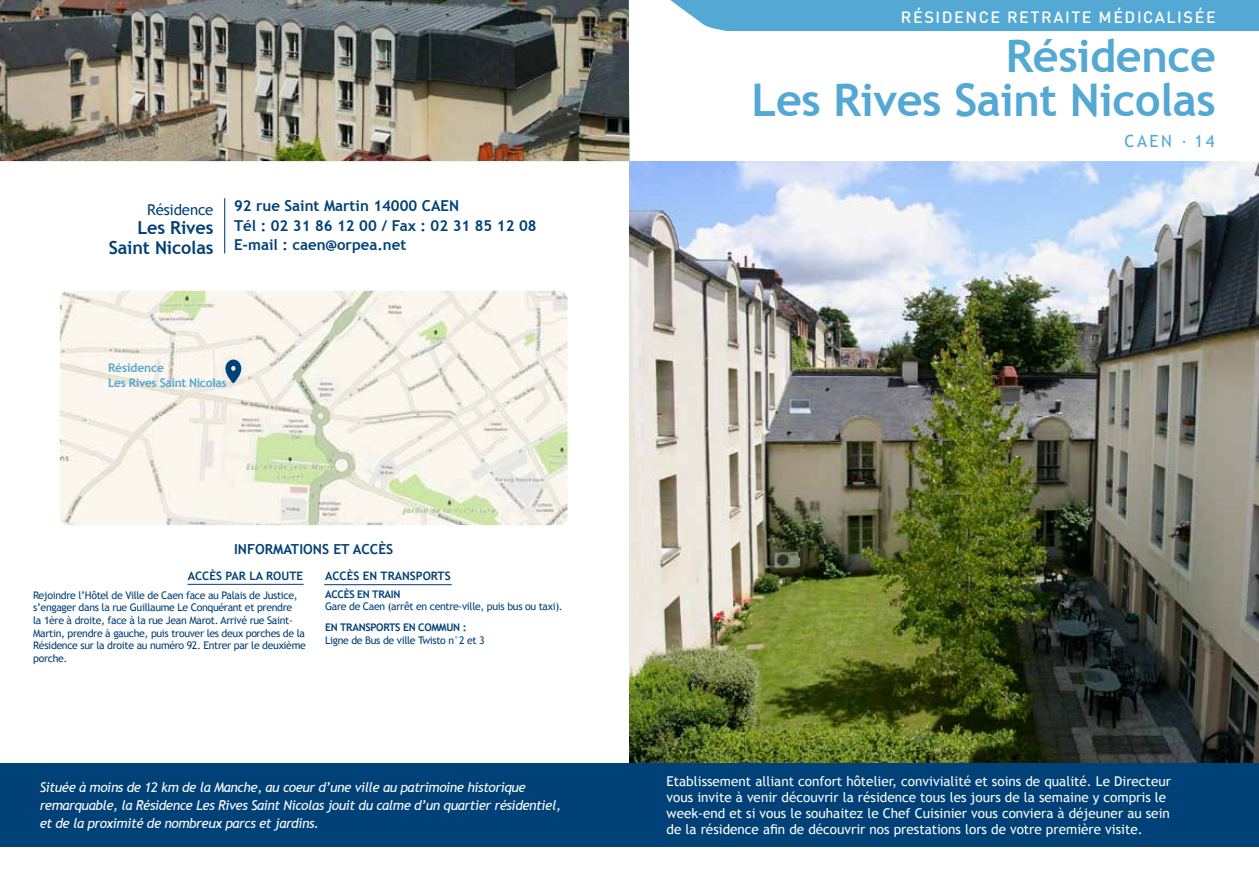
<style>
.page{position:relative;width:1259px;height:893px;background:#fff}
.page>*{position:absolute;margin:0;border:0;box-sizing:border-box;transform-origin:0 0}
.t1{font:700 45px/43.5px "Trebuchet MS";letter-spacing:-.01em;color:#53a8d4;text-align:right}
.t2{font:700 18px/19.5px "Trebuchet MS";letter-spacing:-.01em;color:#004177;text-align:right}
.t3{font:16.8px "Trebuchet MS";letter-spacing:.15em;color:#53a8d4}
.t4{font:500 16.2px "DIN Round Pro";letter-spacing:.095em;color:#fff}
.t5{font:700 15px/19.5px "Trebuchet MS";color:#004177}
.t6{font:15px "Trebuchet MS";letter-spacing:-.01em;color:#004177}
.t7{font:700 13.8px "Trebuchet MS";color:#004177}
.t8{font:13.5px/16.2px "Trebuchet MS";color:#fff}
.t9{font:italic 13.5px/18px "Trebuchet MS";letter-spacing:-.03em;color:#fff}
.t10{font:700 12px/14.4px "Trebuchet MS";letter-spacing:-.03em;color:#53a8d4}
.t11{font:700 11.7px "Trebuchet MS";color:#004177}
.t12{font:10.5px/12.6px "Trebuchet MS";letter-spacing:-.03em;color:#004177}
.t13{font:700 10.5px "Trebuchet MS";letter-spacing:-.03em;color:#004177}
</style>
<div class="page">
<div style="left:670px;top:0;width:589px;height:31px;background:#53a8d4"></div>
<img style="left:0;top:0;width:629px;height:161px">
<hr style="left:187px;top:584px;width:117px;height:1px;background:#003d75">
<img style="left:60px;top:291px;width:507px;height:234px">
<div style="left:214px;top:349px;width:38px;height:45px;background:#000;opacity:.09"></div>
<svg style="left:225px;top:360px;width:16px;height:23px"></svg>
<hr style="left:324px;top:584px;width:128px;height:1px;background:#003d75">
<hr style="left:224px;top:198px;width:1px;height:56px;background:#004177">
<img style="left:629px;top:161px;width:630px;height:602px">
<div style="left:0;top:763px;width:1259px;height:83px;background:#004177"></div>
<h3 class="t6" style="left:147px;top:200px;width:68px">Résidence</h3>
<h2 class="t2" style="left:109px;top:218px;width:106px">Les Rives<br>Saint Nicolas</h2>
<h3 class="t5" style="left:234px;top:196px;width:304px">92 rue Saint Martin 14000 CAEN<br>Tél : 02 31 86 12 00 / Fax : 02 31 85 12 08<br>E-mail : caen@orpea.net</h3>
<p class="t10" style="left:108px;top:361px;width:120px">Résidence<br>Les Rives Saint Nicolas</p>
<h3 class="t7" style="left:234px;top:541px;width:161px">INFORMATIONS ET ACCÈS</h3>
<p class="t11" style="left:188px;top:568px;width:117px">ACCÈS PAR LA ROUTE</p>
<p class="t13" style="left:325px;top:587px;width:77px">ACCÈS EN TRAIN</p>
<p class="t12" style="left:325px;top:600px;width:239px">Gare de Caen (arrêt en centre-ville, puis bus ou taxi).</p>
<p class="t13" style="left:325px;top:621px;width:143px">EN TRANSPORTS EN COMMUN :</p>
<p class="t12" style="left:325px;top:634px;width:161px">Ligne de Bus de ville Twisto n°2 et 3</p>
<p class="t11" style="left:325px;top:568px;width:127px">ACCÈS EN TRANSPORTS</p>
<p class="t12" style="left:33px;top:589px;width:274px">Rejoindre l’Hôtel de Ville de Caen face au Palais de Justice, s’engager dans la rue Guillaume Le Conquérant et prendre<br>la 1ère à droite, face à la rue Jean Marot. Arrivé rue Saint-Martin, prendre à gauche, puis trouver les deux porches de la Résidence sur la droite au numéro 92. Entrer par le deuxième porche.</p>
<p class="t9" style="left:40px;top:778px;width:523px">Située à moins de 12 km de la Manche, au coeur d’une ville au patrimoine historique remarquable, la Résidence Les Rives Saint Nicolas jouit du calme d’un quartier résidentiel, et de la proximité de nombreux parcs et jardins.</p>
<h3 class="t4" style="left:901px;top:7px;width:316px">RÉSIDENCE RETRAITE MÉDICALISÉE</h3>
<h1 class="t1" style="left:751px;top:35px;width:466px">Résidence<br>Les Rives Saint Nicolas</h1>
<h3 class="t3" style="left:1124px;top:132px;width:92px">CAEN <sup>•</sup> 14</h3>
<p class="t8" style="left:666px;top:773px;width:506px">Etablissement alliant confort hôtelier, convivialité et soins de qualité. Le Directeur vous invite à venir découvrir la résidence tous les jours de la semaine y compris le week-end et si vous le souhaitez le Chef Cuisinier vous conviera à déjeuner au sein de la résidence afin de découvrir nos prestations lors de votre première visite.</p>
</div>
